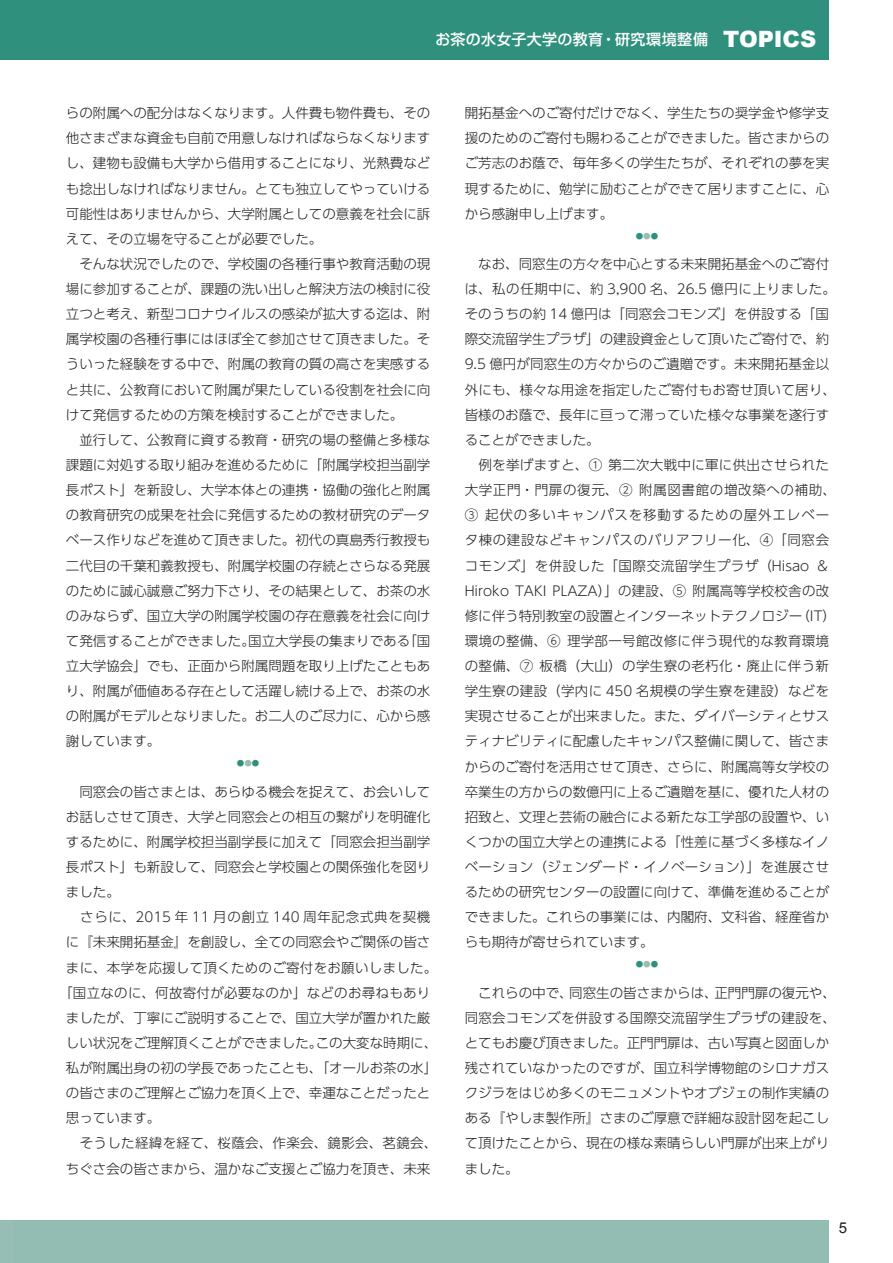
<style>
.page{position:relative;width:893px;height:1263px;background:#fff}
.page>*{position:absolute;margin:0;border:0;box-sizing:border-box;transform-origin:0 0}
.t1{font:500 15px "Shin Go Pro";letter-spacing:.025em;color:#fff}
.t2{font:15px "Arial";color:#231f20}
.body{font:300 13.5px/25.2px "UD Shin Go Pro";color:#231f20;text-align:justify}
.body-2{font:300 13.5px "UD Shin Go Pro";letter-spacing:.02em;color:#231f20}
.body-3{font:300 13.5px "UD Shin Go Pro";letter-spacing:.055em;color:#231f20}
.body-4{font:300 7.5px "UD Shin Go Pro";color:#2f907d}
.s1{font-family:"Arial";font-weight:900;font-size:22.5px}
.s2{color:#97beb4}
</style>
<div class="page">
<div style="left:0;top:0;width:829px;height:60px;background:#2f907d"></div>
<div style="left:0;top:1220px;width:829px;height:43px;background:#93bcb2"></div>
<div style="left:0;top:1220px;width:13px;height:43px;background:#97beb4"></div>
<p class="t1" style="left:436px;top:27px;width:382px">お茶の水女子大学の教育・研究環境整備　<span class="s1">TOPICS</span></p>
<p class="body" style="left:66px;top:100px;width:366px">らの附属への配分はなくなります。人件費も物件費も、その他さまざまな資金も自前で用意しなければならなくなりますし、建物も設備も大学から借用することになり、光熱費なども捻出しなければなりません。とても独立してやっていける可能性はありませんから、大学附属としての意義を社会に訴えて、その立場を守ることが必要でした。</p>
<p class="body" style="left:66px;top:251px;width:366px">　そんな状況でしたので、学校園の各種行事や教育活動の現場に参加することが、課題の洗い出しと解決方法の検討に役立つと考え、新型コロナウイルスの感染が拡大する迄は、附属学校園の各種行事にはほぼ全て参加させて頂きました。そういった経験をする中で、附属の教育の質の高さを実感すると共に、公教育において附属が果たしている役割を社会に向けて発信するための方策を検討することができました。</p>
<p class="body" style="left:66px;top:427px;width:366px">　並行して、公教育に資する教育・研究の場の整備と多様な課題に対処する取り組みを進めるために「附属学校担当副学長ポスト」を新設し、大学本体との連携・協働の強化と附属の教育研究の成果を社会に発信するための教材研究のデータベース作りなどを進めて頂きました。初代の真島秀行教授も二代目の千葉和義教授も、附属学校園の存続とさらなる発展のために誠心誠意ご努力下さり、その結果として、お茶の水のみならず、国立大学の附属学校園の存在意義を社会に向けて発信することができました。国立大学長の集まりである「国立大学協会」でも、正面から附属問題を取り上げたこともあり、附属が価値ある存在として活躍し続ける上で、お茶の水の附属がモデルとなりました。お二人のご尽力に、心から感謝しています。</p>
<p class="body-4" style="left:237px;top:757px;width:24px">●<span class="s2">●</span>●</p>
<p class="body" style="left:66px;top:778px;width:366px">　同窓会の皆さまとは、あらゆる機会を捉えて、お会いしてお話しさせて頂き、大学と同窓会との相互の繋がりを明確化するために、附属学校担当副学長に加えて「同窓会担当副学長ポスト」も新設して、同窓会と学校園との関係強化を図りました。</p>
<p class="body-3" style="left:66px;top:906px;width:366px">　さらに、2015 年 11 月の創立 140 周年記念式典を契機</p>
<p class="body" style="left:66px;top:929px;width:366px">に『未来開拓基金』を創設し、全ての同窓会やご関係の皆さ</p>
<p class="body-2" style="left:66px;top:956px;width:373px">まに、本学を応援して頂くためのご寄付をお願いしました。</p>
<p class="body-2" style="left:59px;top:982px;width:373px">「国立なのに、何故寄付が必要なのか」などのお尋ねもあり</p>
<p class="body" style="left:66px;top:1004px;width:366px">ましたが、丁寧にご説明することで、国立大学が置かれた厳</p>
<p class="body" style="left:66px;top:1030px;width:373px">しい状況をご理解頂くことができました。この大変な時期に、</p>
<p class="body" style="left:66px;top:1055px;width:373px">私が附属出身の初の学長であったことも、「オールお茶の水」</p>
<p class="body" style="left:66px;top:1080px;width:366px">の皆さまのご理解とご協力を頂く上で、幸運なことだったと</p>
<p class="body" style="left:66px;top:1105px;width:96px">思っています。</p>
<p class="body" style="left:66px;top:1130px;width:373px">　そうした経緯を経て、桜蔭会、作楽会、鏡影会、茗鏡会、ちぐさ会の皆さまから、温かなご支援とご協力を頂き、未来</p>
<p class="body" style="left:465px;top:100px;width:366px">開拓基金へのご寄付だけでなく、学生たちの奨学金や修学支援のためのご寄付も賜わることができました。皆さまからのご芳志のお蔭で、毎年多くの学生たちが、それぞれの夢を実現するために、勉学に励むことができて居りますことに、心から感謝申し上げます。</p>
<p class="body-4" style="left:636px;top:230px;width:24px">●<span class="s2">●</span>●</p>
<p class="body" style="left:465px;top:251px;width:373px;text-align:left">　なお、同窓生の方々を中心とする未来開拓基金へのご寄付は、私の任期中に、約 3,900 名、26.5 億円に上りました。そのうちの約 14 億円は「同窓会コモンズ」を併設する「国際交流留学生プラザ」の建設資金として頂いたご寄付で、約<br>9.5 億円が同窓生の方々からのご遺贈です。未来開拓基金以外にも、様々な用途を指定したご寄付もお寄せ頂いて居り、皆様のお蔭で、長年に亘って滞っていた様々な事業を遂行することができました。</p>
<p class="body" style="left:465px;top:452px;width:373px;text-align:left">　例を挙げますと、① 第二次大戦中に軍に供出させられた大学正門・門扉の復元、② 附属図書館の増改築への補助、<br>③ 起伏の多いキャンパスを移動するための屋外エレベータ棟の建設などキャンパスのバリアフリー化、④「同窓会コモンズ」を併設した「国際交流留学生プラザ（Hisao ＆<br>Hiroko TAKI PLAZA）」の建設、⑤ 附属高等学校校舎の改修に伴う特別教室の設置とインターネットテクノロジー（IT）環境の整備、⑥ 理学部一号館改修に伴う現代的な教育環境の整備、⑦ 板橋（大山）の学生寮の老朽化・廃止に伴う新学生寮の建設（学内に 450 名規模の学生寮を建設）などを実現させることが出来ました。また、ダイバーシティとサスティナビリティに配慮したキャンパス整備に関して、皆さまからのご寄付を活用させて頂き、さらに、附属高等女学校の卒業生の方からの数億円に上るご遺贈を基に、優れた人材の招致と、文理と芸術の融合による新たな工学部の設置や、いくつかの国立大学との連携による「性差に基づく多様なイノベーション（ジェンダード・イノベーション）」を進展させるための研究センターの設置に向けて、準備を進めることができました。これらの事業には、内閣府、文科省、経産省からも期待が寄せられています。</p>
<p class="body-4" style="left:636px;top:958px;width:24px">●<span class="s2">●</span>●</p>
<p class="body" style="left:465px;top:979px;width:373px;text-align:left">　これらの中で、同窓生の皆さまからは、正門門扉の復元や、同窓会コモンズを併設する国際交流留学生プラザの建設を、とてもお慶び頂きました。正門門扉は、古い写真と図面しか残されていなかったのですが、国立科学博物館のシロナガスクジラをはじめ多くのモニュメントやオブジェの制作実績のある『やしま製作所』さまのご厚意で詳細な設計図を起こして頂けたことから、現在の様な素晴らしい門扉が出来上がりました。</p>
<p class="t2" style="left:839px;top:1218px;width:10px">5</p>
</div>
